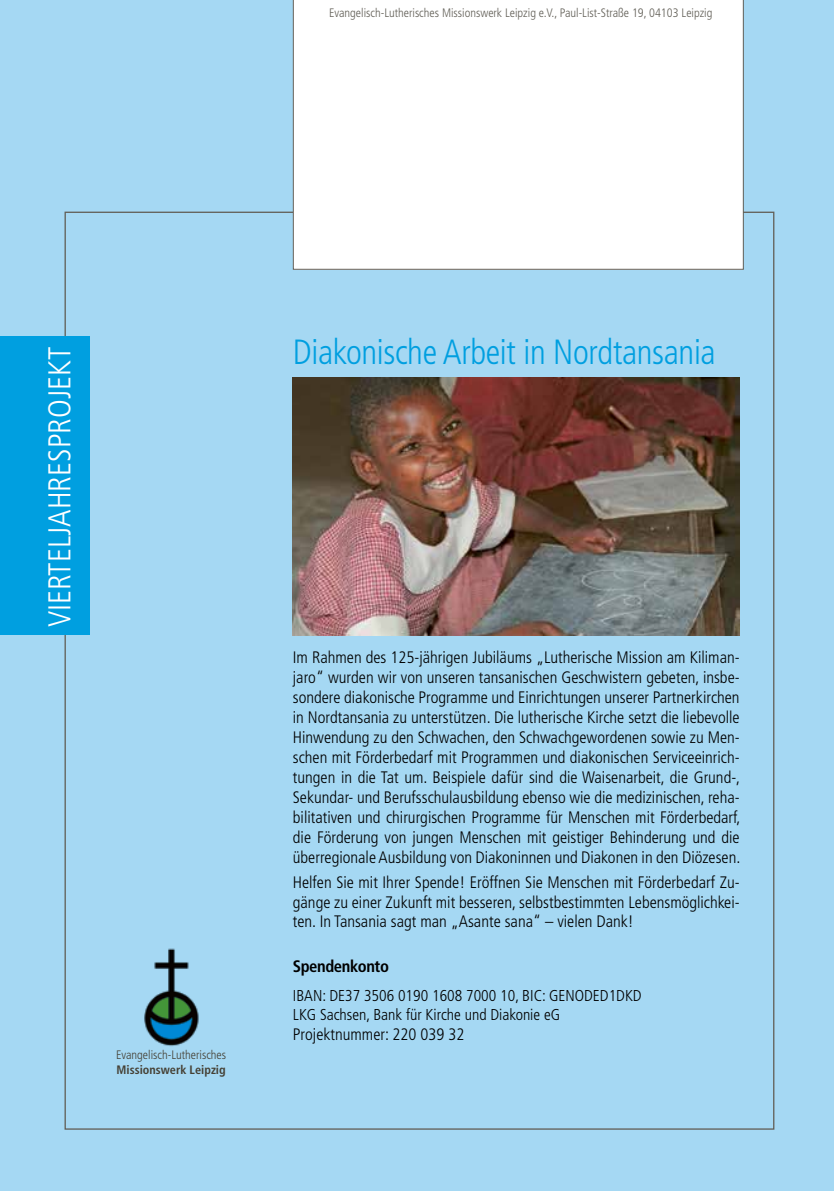
<style>
.page{position:relative;width:834px;height:1191px;background:#fff}
.page>*{position:absolute;margin:0;border:0;box-sizing:border-box;transform-origin:0 0}
.t1{font:300 condensed 35px "Frutiger";color:#009fe0}
.t2{font:300 condensed 31.5px "Frutiger";color:#fff}
.t3{font:300 condensed 16.62px/19.9px "Frutiger";color:#000;text-align:justify}
.t4{font:700 condensed 16.62px "Frutiger";letter-spacing:-.025em;color:#000}
.t5{font:300 condensed 15.75px "Frutiger";color:#000}
.t6{font:300 condensed 12.25px "Frutiger";color:#625f57}
.t7{font:300 condensed 12.25px "Frutiger";color:#454034}
.t8{font:700 condensed 12.25px "Frutiger";color:#454034}
</style>
<div class="page">
<div style="left:0;top:0;width:833px;height:1191px;background:#a5d8f3"></div>
<div style="left:0;top:336px;width:89px;height:299px;background:#009fe0"></div>
<svg style="left:293px;top:0;width:450px;height:270px;background:#f5f5f5"></svg>
<img style="left:144px;top:948px;width:55px;height:98px">
<img style="left:293px;top:377px;width:446px;height:258px">
<p class="t6" style="left:329px;top:6px;width:385px">Evangelisch-Lutherisches Missionswerk Leipzig e.V., Paul-List-Straße 19, 04103 Leipzig</p>
<h2 class="t2" style="left:42px;top:627px;width:282px;rotate:-90deg">Vierteljahresprojekt</h2>
<p class="t7" style="left:116px;top:1047px;width:111px">Evangelisch-Lutherisches</p>
<p class="t8" style="left:116px;top:1062px;width:111px">Missionswerk Leipzig</p>
<h1 class="t1" style="left:293px;top:332px;width:424px">Diakonische Arbeit in Nordtansania</h1>
<p class="t3" style="left:293px;top:647px;width:449px">I m Rahmen des 125-jährigen Jubiläums „Lutherische Mission am Kiliman&shy;jaro“ wurden wir von unseren tansanischen Geschwistern gebeten, insbe&shy;sondere diakonische Programme und Einrichtungen unserer Partnerkirchen in Nordtansania zu unterstützen. Die lutherische Kirche setzt die liebevolle H inwendung zu den Schwachen, den Schwachgewordenen sowie zu Men&shy;schen mit Förderbedarf mit Programmen und diakonischen Serviceeinrich&shy;tungen in die Tat um. Beispiele dafür sind die Waisenarbeit, die Grund-, Sekundar- und Berufsschulausbildung ebenso wie die medizinischen, reha&shy;bilitativen und chirurgischen Programme für Menschen mit Förderbedarf, die Förderung von jungen Menschen mit geistiger Behinderung und die überregionale Ausbildung von Diakoninnen und Diakonen in den Diözesen.</p>
<p class="t3" style="left:293px;top:872px;width:448px">Helfen Sie mit I hrer Spende! Eröffnen Sie Menschen mit Förderbedarf Zu&shy;gänge zu einer Zukunft mit besseren, selbstbestimmten Lebensmöglichkei&shy;ten. I n Tansania sagt man „Asante sana“ – vielen Dank!</p>
<p class="t4" style="left:293px;top:956px;width:97px">Spendenkonto</p>
<p class="t5" style="left:293px;top:986px;width:8px">IBAN</p>
<p class="t5" style="left:322px;top:986px;width:236px">: DE37 3506 0190 1608 7000 10, BIC : GENODED</p>
<p class="t5" style="left:608px;top:986px;width:17px">1DKD</p>
<p class="t5" style="left:293px;top:1005px;width:8px">LKG</p>
<p class="t5" style="left:320px;top:1005px;width:239px">Sachsen, Bank für Kirche und Diakonie eG</p>
<p class="t3" style="left:293px;top:1024px;width:173px">Projektnummer: 220 039 32</p>
</div>
